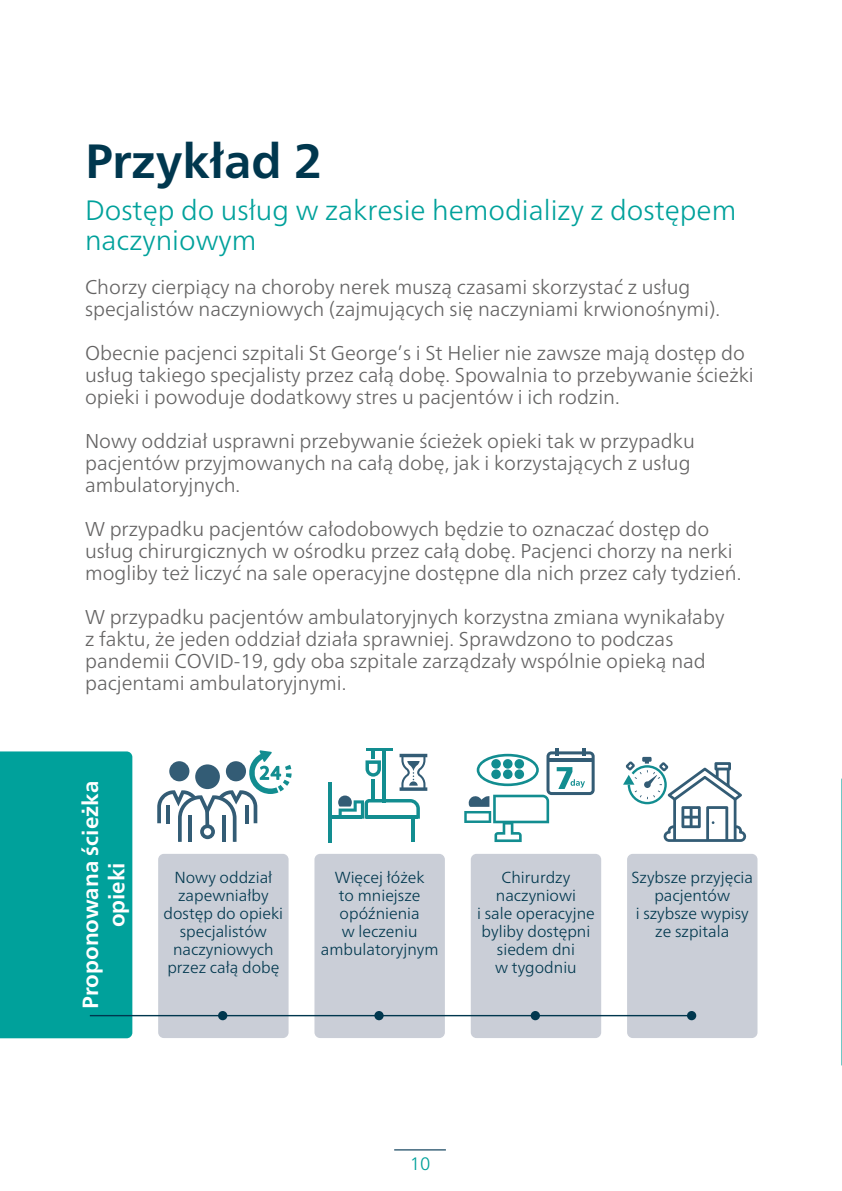
<style>
.page{position:relative;width:842px;height:1191px;background:#fff}
.page>*{position:absolute;margin:0;border:0;box-sizing:border-box;transform-origin:0 0}
.t1{font:700 48px "Frutiger Neue LTW1 G";color:#00374e}
.t2{font:300 28px/30px "Frutiger Neue LT";color:#00a19b}
.t3{font:700 22px/26.4px "Frutiger Neue LTW1 G";color:#fff;text-align:center}
.t4{font:300 20px/22px "Frutiger Neue LT";color:#646363}
.t5{font:300 18px "Frutiger Neue LT";color:#00a19b}
.t6{font:300 16px/18px "Frutiger Neue LT";color:#00374e;text-align:center}
</style>
<div class="page">
<hr style="left:394px;top:1149px;width:52px;height:1px;background:#335d74">
<div style="left:0;top:751px;width:132px;height:287px;background:#00a19b"></div>
<div style="left:158px;top:854px;width:131px;height:184px;background:#caced7;border-radius:6px"></div>
<div style="left:314px;top:854px;width:131px;height:184px;background:#caced7;border-radius:6px"></div>
<div style="left:471px;top:854px;width:130px;height:184px;background:#caced7;border-radius:6px"></div>
<div style="left:627px;top:854px;width:130px;height:184px;background:#caced7;border-radius:6px"></div>
<hr style="left:90px;top:1015px;width:603px;height:1px;background:#00374e">
<div style="left:218px;top:1011px;width:9px;height:9px;background:#00374e;border-radius:50%"></div>
<div style="left:374px;top:1011px;width:10px;height:9px;background:#00374e;border-radius:50%"></div>
<div style="left:531px;top:1011px;width:9px;height:9px;background:#00374e;border-radius:50%"></div>
<div style="left:687px;top:1011px;width:9px;height:9px;background:#00374e;border-radius:50%"></div>
<hr style="left:366px;top:748px;width:26px;height:3px;background:#128d90">
<svg style="left:157px;top:750px;width:135px;height:92px"></svg>
<hr style="left:166px;top:805px;width:4px;height:18px;background:#335c75">
<svg style="left:464px;top:748px;width:131px;height:94px"></svg>
<hr style="left:328px;top:782px;width:4px;height:60px;background:#128d90">
<hr style="left:331px;top:815px;width:31px;height:3px;background:#128d90">
<hr style="left:411px;top:817px;width:3px;height:25px;background:#128d90">
<svg style="left:338px;top:751px;width:89px;height:67px"></svg>
<svg style="left:623px;top:757px;width:124px;height:85px"></svg>
<svg style="left:841px;top:778px;width:1px;height:287px"></svg>
<h1 class="t1" style="left:85px;top:133px;width:239px">Przykład 2</h1>
<h2 class="t2" style="left:85px;top:195px;width:653px">Dostęp do usług w zakresie hemodializy z dostępem naczyniowym</h2>
<p class="t4" style="left:85px;top:275px;width:637px">Chorzy cierpiący na choroby nerek muszą czasami skorzystać z usług specjalistów naczyniowych (zajmujących się naczyniami krwionośnymi).</p>
<p class="t4" style="left:85px;top:341px;width:670px">Obecnie pacjenci szpitali St George’s i St Helier nie zawsze mają dostęp do usług takiego specjalisty przez całą dobę. Spowalnia to przebywanie ścieżki opieki i powoduje dodatkowy stres u pacjentów i ich rodzin.</p>
<p class="t4" style="left:85px;top:429px;width:611px">Nowy oddział usprawni przebywanie ścieżek opieki tak w przypadku pacjentów przyjmowanych na całą dobę, jak i korzystających z usług ambulatoryjnych.</p>
<p class="t4" style="left:85px;top:517px;width:658px">W przypadku pacjentów całodobowych będzie to oznaczać dostęp do usług chirurgicznych w ośrodku przez całą dobę. Pacjenci chorzy na nerki mogliby też liczyć na sale operacyjne dostępne dla nich przez cały tydzień.</p>
<p class="t4" style="left:85px;top:605px;width:641px">W przypadku pacjentów ambulatoryjnych korzystna zmiana wynikałaby z faktu, że jeden oddział działa sprawniej. Sprawdzono to podczas pandemii COVID-19, gdy oba szpitale zarządzały wspólnie opieką nad pacjentami ambulatoryjnymi.</p>
<p class="t3" style="left:77px;top:1008px;width:229px;rotate:-90deg">Proponowana ścieżka opieki</p>
<p class="t6" style="left:164px;top:868px;width:121px">Nowy oddział zapewniałby dostęp do opieki specjalistów naczyniowych przez całą dobę</p>
<p class="t6" style="left:321px;top:868px;width:119px">Więcej łóżek<br>to mniejsze opóźnienia<br>w leczeniu ambulatoryjnym</p>
<p class="t6" style="left:477px;top:868px;width:119px">Chirurdzy naczyniowi<br>i sale operacyjne byliby dostępni siedem dni<br>w tygodniu</p>
<p class="t6" style="left:631px;top:868px;width:123px">Szybsze przyjęcia pacjentów<br>i szybsze wypisy ze szpitala</p>
<p class="t5" style="left:410px;top:1152px;width:22px">10</p>
</div>
